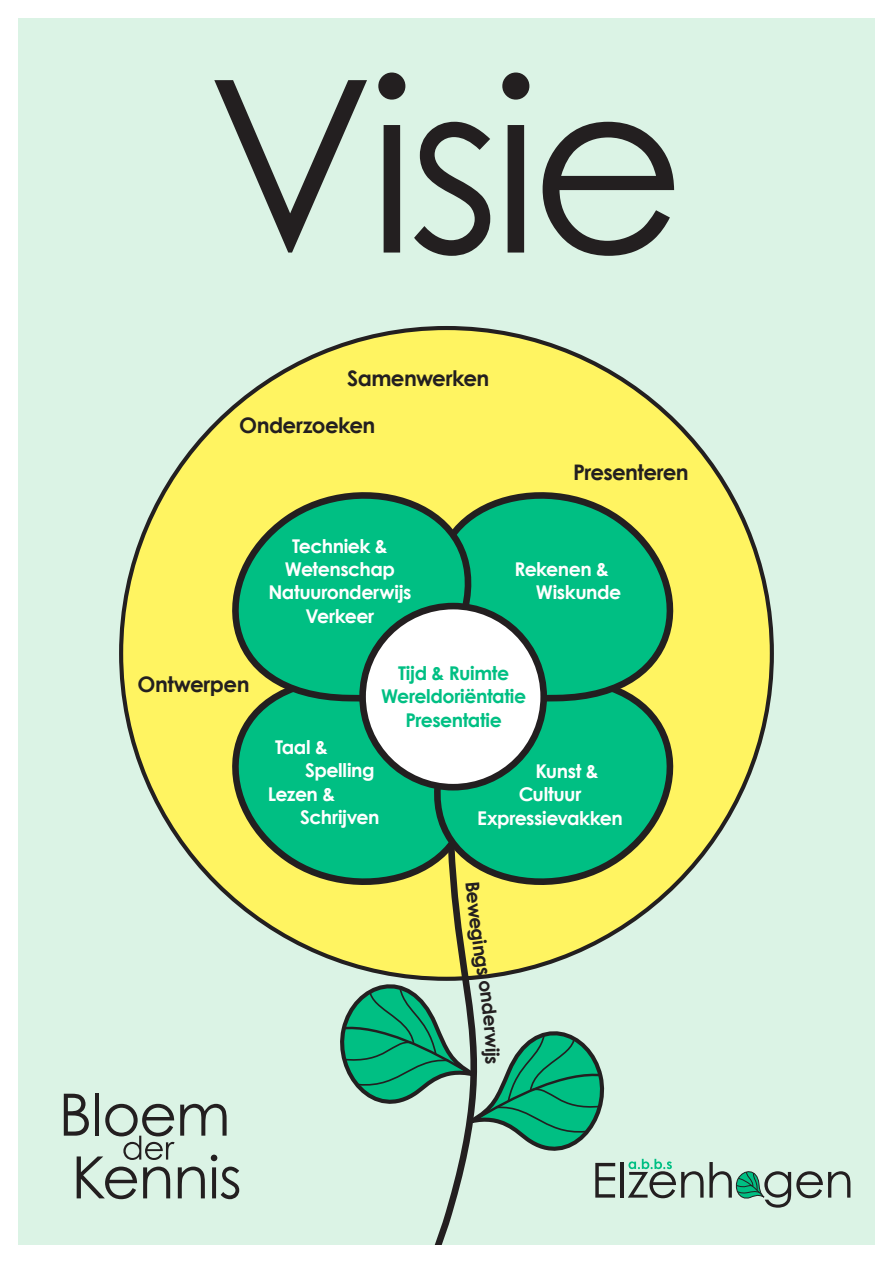
<style>
.page{position:relative;width:893px;height:1263px;background:#fff}
.page>*{position:absolute;margin:0;border:0;box-sizing:border-box;transform-origin:0 0}
.Platte_tekst_9_5pt{font:240px "Century Gothic";letter-spacing:-.035em;color:#231f20}
.t1{font:700 21.45px "Century Gothic";letter-spacing:-.03em;color:#231f20}
.t2{font:700 18.9px/23.4px "Century Gothic";letter-spacing:-.025em;color:#fff;text-align:center}
.t3{font:700 18.9px/23.4px "Century Gothic";letter-spacing:-.02em;color:#00bf83;text-align:center}
.t4{font:700 18.9px "Century Gothic";color:#231f20}
</style>
<div class="page">
<div style="left:9px;top:9px;width:875px;height:1245px;background:#dbf3e5"></div>
<svg style="left:119px;top:326px;width:655px;height:633px;fill:#fff461"></svg>
<svg style="left:435px;top:1197px;width:22px;height:47px"></svg>
<svg style="left:207px;top:765px;width:191px;height:154px;background:#62c874"></svg>
<svg style="left:398px;top:765px;width:300px;height:154px;background:#48be76"></svg>
<svg style="left:507px;top:458px;width:191px;height:307px;background:#5bc770"></svg>
<svg style="left:207px;top:458px;width:300px;height:307px;background:#5bc570"></svg>
<div style="left:363px;top:606px;width:181px;height:181px;background:#fff;border-radius:50%"></div>
<div style="left:359px;top:603px;width:188px;height:187px;border:7px solid #231f20;border-radius:50%"></div>
<div style="left:0;top:0;width:893px;height:1263px;border:18px solid #fff"></div>
<hr style="left:95px;top:1093px;width:4px;height:43px;background:#231f20">
<svg style="left:64px;top:1094px;width:175px;height:105px"></svg>
<hr style="left:621px;top:1162px;width:3px;height:35px;background:#231f20">
<svg style="left:628px;top:1159px;width:222px;height:49px"></svg>
<svg style="left:329px;top:882px;width:286px;height:315px"></svg>
<p class="Platte_tekst_9_5pt" style="left:206px;top:19px;width:481px">Visie</p>
<p class="t1" style="left:347px;top:365px;width:144px">Samenwerken</p>
<p class="t1" style="left:239px;top:412px;width:138px">Onderzoeken</p>
<p class="t2" style="left:268px;top:533px;width:145px">Techniek &amp;<br>Wetenschap<br>Natuuronderwijs<br>Verkeer</p>
<p class="t1" style="left:573px;top:459px;width:117px">Presenteren</p>
<p class="t2" style="left:536px;top:557px;width:87px;text-align:left;text-indent:-22px">Rekenen &amp;<br>Wiskunde</p>
<p class="t1" style="left:137px;top:671px;width:114px">Ontwerpen</p>
<p class="t3" style="left:381px;top:661px;width:147px">Tijd &amp; Ruimte<br>Wereldoriëntatie<br>Presentatie</p>
<p class="t2" style="left:275px;top:735px;width:54px">Taal &amp;</p>
<p class="t2" style="left:305px;top:758px;width:71px">Spelling</p>
<p class="t2" style="left:268px;top:782px;width:69px">Lezen &amp;</p>
<p class="t2" style="left:300px;top:805px;width:81px">Schrijven</p>
<p class="t2" style="left:535px;top:759px;width:65px">Kunst &amp;</p>
<p class="t2" style="left:519px;top:782px;width:64px">Cultuur</p>
<p class="t2" style="left:477px;top:805px;width:147px">Expressievakken</p>
<p class="t4" style="left:504px;top:1056px;width:10px;rotate:90deg">s</p>
</div>
